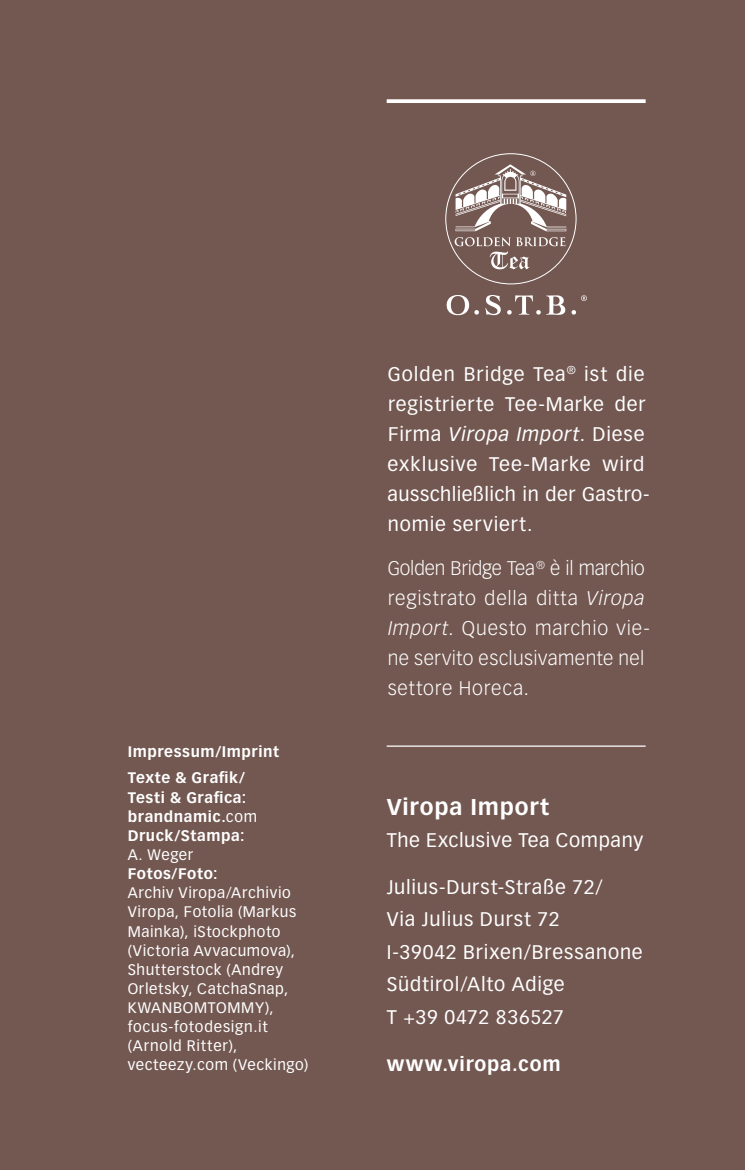
<style>
.page{position:relative;width:745px;height:1170px;background:#fff}
.page>*{position:absolute;margin:0;border:0;box-sizing:border-box;transform-origin:0 0}
.t1{font:700 22.5px "Vectora LT Std";letter-spacing:.035em;color:#fff}
.t2{font:19.5px/30px "Vectora LT Std";letter-spacing:.04em;color:#fff}
.t3{font:300 19.5px/30px "Vectora LT Std";letter-spacing:.025em;color:#fff}
.t4{font:700 19.5px "Vectora LT Std";letter-spacing:.045em;color:#fff}
.t5{font:15px/19px "Vectora LT Std";letter-spacing:.04em;color:#fff}
.t6{font:700 15px/19px "Vectora LT Std";letter-spacing:.04em;color:#fff}
.s1{font-weight:400}
.s2{font-style:italic}
</style>
<div class="page">
<div style="left:0;top:0;width:744px;height:1169px;background:#735852"></div>
<svg style="left:386px;top:99px;width:259px;height:4px"></svg>
<hr style="left:386px;top:745px;width:259px;height:1px;background:#fff">
<svg style="left:454px;top:164px;width:112px;height:105px"></svg>
<svg style="left:446px;top:295px;width:140px;height:20px"></svg>
<p class="t6" style="left:128px;top:738px;width:153px;line-height:26.2px">Impressum/Imprint<br>Texte &amp; Grafik/</p>
<p class="t6" style="left:128px;top:787px;width:131px">Testi &amp; Grafica: brandnamic.<span class="s1">com<br></span>Druck/Stampa:</p>
<p class="t5" style="left:128px;top:845px;width:67px">A. Weger</p>
<p class="t6" style="left:128px;top:864px;width:91px">Fotos/Foto:</p>
<p class="t5" style="left:128px;top:883px;width:182px">Archiv Viropa/Archivio<br>Viropa, Fotolia (Markus<br>Mainka), iStockphoto (Victoria Avvacumova),<br>Shutterstock (Andrey<br>Orletsky, CatchaSnap,<br>KWANBOMTOMMY), focus-fotodesign.it (Arnold Ritter), vecteezy.com (Veckingo)</p>
<p class="t2" style="left:387px;top:359px;width:263px">Golden Bridge Tea<sup>®</sup> ist die registrierte Tee-Marke der<br>Firma <span class="s2">Viropa Import</span>. Diese exklusive Tee-Marke wird ausschließlich in der Gastro&shy;nomie serviert.</p>
<p class="t3" style="left:387px;top:553px;width:263px">Golden Bridge Tea<sup>®</sup> è il marchio registrato della ditta <span class="s2">Viropa<br>Import</span>. Questo marchio vie&shy;ne servito esclusivamente nel settore Horeca.</p>
<p class="t1" style="left:386px;top:793px;width:164px">Viropa Import</p>
<p class="t2" style="left:386px;top:825px;width:258px">The Exclusive Tea Company</p>
<p class="t2" style="left:386px;top:870px;width:257px;line-height:32.5px">Julius-Durst-Straße 72/<br>Via Julius Durst 72<br>I-39042 Brixen/Bressanone<br>Südtirol/Alto Adige<br>T +39 0472 836527</p>
<p class="t4" style="left:386px;top:1051px;width:175px">www.viropa.com</p>
</div>
